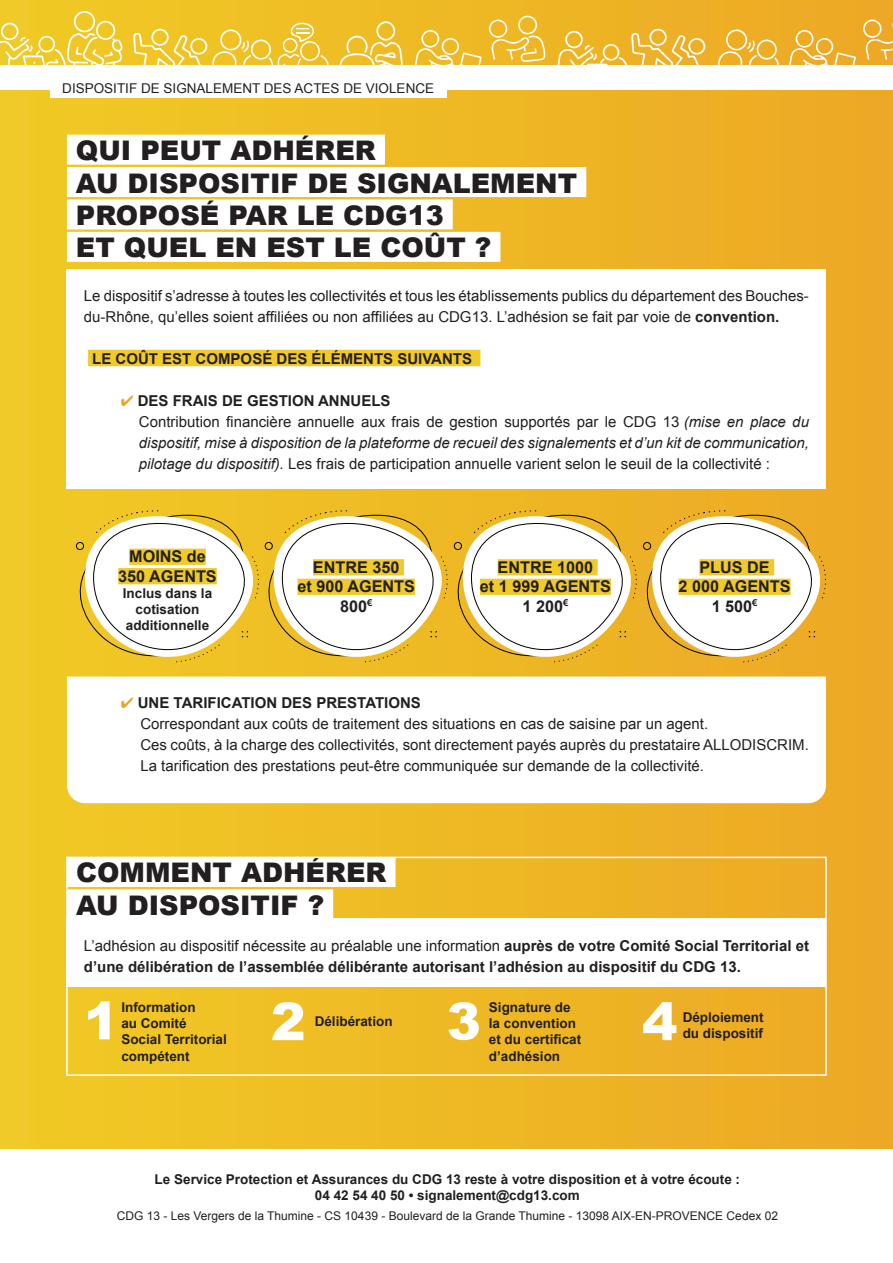
<style>
.page{position:relative;width:893px;height:1263px;background:#fff}
.page>*{position:absolute;margin:0;border:0;box-sizing:border-box;transform-origin:0 0}
.t1{font:900 27px/32.4px "Arial";color:#231f20}
.t2{font:700 16.2px/19.5px "Arial";color:#231f20;text-align:center}
.t3{font:15px/21px "Arial";color:#231f20}
.t4{font:700 15px/21px "Arial";color:#231f20}
.t5{font:700 13.5px/16.2px "Arial";color:#231f20}
.t6{font:13.5px "Arial";color:#231f20}
.t7{font:12px "Arial";color:#231f20}
.s1{font-weight:700}
.s2{color:#eca627}
.s3{font-style:italic}
.s4{font-weight:400}
</style>
<div class="page">
<div style="left:0;top:0;width:893px;height:1149px;background:linear-gradient(to right,#f0cb26,#eda826)"></div>
<svg style="left:0;top:11px;width:123px;height:55px;background:#f2d14b"></svg>
<svg style="left:556px;top:29px;width:149px;height:37px;background:#f0c04d"></svg>
<svg style="left:133px;top:23px;width:196px;height:43px;background:#f2cb48"></svg>
<svg style="left:717px;top:29px;width:62px;height:37px;background:#f0bb49"></svg>
<svg style="left:489px;top:16px;width:56px;height:46px;background:#f0c248"></svg>
<svg style="left:413px;top:30px;width:69px;height:36px;background:#f0c549"></svg>
<svg style="left:863px;top:16px;width:30px;height:44px"></svg>
<svg style="left:788px;top:30px;width:68px;height:36px;background:#f0b94a"></svg>
<svg style="left:339px;top:21px;width:64px;height:45px;background:#f1c74b"></svg>
<div style="left:67px;top:135px;width:318px;height:30px;background:#fff"></div>
<div style="left:67px;top:167px;width:519px;height:30px;background:#fff"></div>
<div style="left:67px;top:199px;width:386px;height:30px;background:#fff"></div>
<div style="left:67px;top:232px;width:433px;height:30px;background:#fff"></div>
<div style="left:67px;top:269px;width:759px;height:219px;background:#fff"></div>
<div style="left:88px;top:350px;width:392px;height:16px;background:#efca2a"></div>
<svg style="left:67px;top:680px;width:759px;height:123px"></svg>
<svg style="left:308px;top:682px;width:154px;height:12px"></svg>
<div style="left:37px;top:462px;width:39px;height:218px;background:#f0c824"></div>
<svg style="left:84px;top:682px;width:224px;height:12px"></svg>
<svg style="left:462px;top:682px;width:189px;height:12px"></svg>
<svg style="left:651px;top:469px;width:224px;height:225px"></svg>
<svg style="left:76px;top:481px;width:784px;height:201px"></svg>
<div style="left:129px;top:549px;width:77px;height:16px;background:#efca2a"></div>
<div style="left:118px;top:568px;width:99px;height:16px;background:#efca2a"></div>
<div style="left:313px;top:559px;width:91px;height:16px;background:#efca2a"></div>
<div style="left:297px;top:579px;width:118px;height:16px;background:#efca2a"></div>
<div style="left:498px;top:559px;width:100px;height:16px;background:#efca2a"></div>
<div style="left:480px;top:579px;width:131px;height:16px;background:#efca2a"></div>
<div style="left:699px;top:559px;width:75px;height:16px;background:#efca2a"></div>
<div style="left:678px;top:579px;width:113px;height:16px;background:#efca2a"></div>
<div style="left:67px;top:857px;width:329px;height:30px;background:#fff"></div>
<div style="left:67px;top:889px;width:266px;height:30px;background:#fff"></div>
<svg style="left:88px;top:1001px;width:22px;height:38px"></svg>
<svg style="left:272px;top:1002px;width:31px;height:38px"></svg>
<svg style="left:448px;top:1002px;width:31px;height:38px"></svg>
<svg style="left:643px;top:1002px;width:33px;height:38px"></svg>
<div style="left:67px;top:919px;width:759px;height:68px;background:#fff"></div>
<div style="left:66px;top:857px;width:761px;height:219px;border:2px solid #fff"></div>
<div style="left:0;top:66px;width:893px;height:24px;background:#fff"></div>
<div style="left:50px;top:78px;width:396px;height:20px;background:#fff"></div>
<p class="t6" style="left:62px;top:79px;width:373px">DISPOSITIF DE SIGNALEMENT DES ACTES DE VIOLENCE</p>
<h1 class="t1" style="left:76px;top:133px;width:503px">QUI PEUT ADHÉRER<br>AU DISPOSITIF DE SIGNALEMENT<br>PROPOSÉ PAR LE CDG13<br>ET QUEL EN EST LE COÛT ?</h1>
<p class="t3" style="left:84px;top:285px;width:726px">Le dispositif s’adresse à toutes les collectivités et tous les établissements publics du département des Bouches&shy;du-Rhône, qu’elles soient affiliées ou non affiliées au CDG13. L’adhésion se fait par voie de <span class="s1">convention.</span></p>
<p class="t4" style="left:92px;top:349px;width:381px">LE COÛT EST COMPOSÉ DES ÉLÉMENTS SUIVANTS</p>
<p class="t3" style="left:139px;top:390px;width:671px;text-indent:-18px"><span class="s2">✔</span> <span class="s1">DES FRAIS DE GESTION ANNUELS<br></span>Contribution financière annuelle aux frais de gestion supportés par le CDG 13 <span class="s3">(mise en place du dispositif, mise à disposition de la plateforme de recueil des signalements et d’un kit de communication, pilotage du dispositif).</span> Les frais de participation annuelle varient selon le seuil de la collectivité :</p>
<p class="t2" style="left:118px;top:547px;width:100px">MOINS de<br>350 AGENTS</p>
<p class="t5" style="left:123px;top:585px;width:91px;text-align:center">Inclus dans la cotisation additionnelle</p>
<p class="t2" style="left:297px;top:558px;width:119px">ENTRE 350<br>et 900 AGENTS<br>800<sup>€</sup></p>
<p class="t2" style="left:480px;top:558px;width:133px">ENTRE 1000<br>et 1 999 AGENTS<br>1 200<sup>€</sup></p>
<p class="t2" style="left:678px;top:558px;width:114px">PLUS DE<br>2 000 AGENTS<br>1 500<sup>€</sup></p>
<p class="t3" style="left:140px;top:693px;width:670px;text-indent:-20px"><span class="s2">✔</span> <span class="s1">UNE TARIFICATION DES PRESTATIONS<br></span>Correspondant aux coûts de traitement des situations en cas de saisine par un agent.<br>Ces coûts, à la charge des collectivités, sont directement payés auprès du prestataire ALLODISCRIM.<br>La tarification des prestations peut-être communiquée sur demande de la collectivité.</p>
<h1 class="t1" style="left:76px;top:856px;width:312px">COMMENT ADHÉRER<br>AU DISPOSITIF ?</h1>
<p class="t4" style="left:84px;top:935px;width:727px"><span class="s4">L’adhésion au dispositif nécessite au préalable une information</span> auprès de votre Comité Social Territorial et d’une délibération de l’assemblée délibérante autorisant l’adhésion au dispositif du CDG 13.</p>
<p class="t5" style="left:121px;top:999px;width:107px">Information<br>au Comité<br>Social Territorial compétent</p>
<p class="t5" style="left:315px;top:1014px;width:80px">Délibération</p>
<p class="t5" style="left:489px;top:999px;width:94px">Signature de la convention et du certificat d’adhésion</p>
<p class="t5" style="left:683px;top:1009px;width:83px">Déploiement du dispositif</p>
<p class="t5" style="left:155px;top:1171px;width:587px;text-align:center">Le Service Protection et Assurances du CDG 13 reste à votre disposition et à votre écoute :<br>04 42 54 40 50 • signalement@cdg13.com</p>
<p class="t7" style="left:117px;top:1208px;width:663px">CDG 13 - Les Vergers de la Thumine - CS 10439 - Boulevard de la Grande Thumine - 13098 AIX-EN-PROVENCE Cedex 02</p>
</div>
